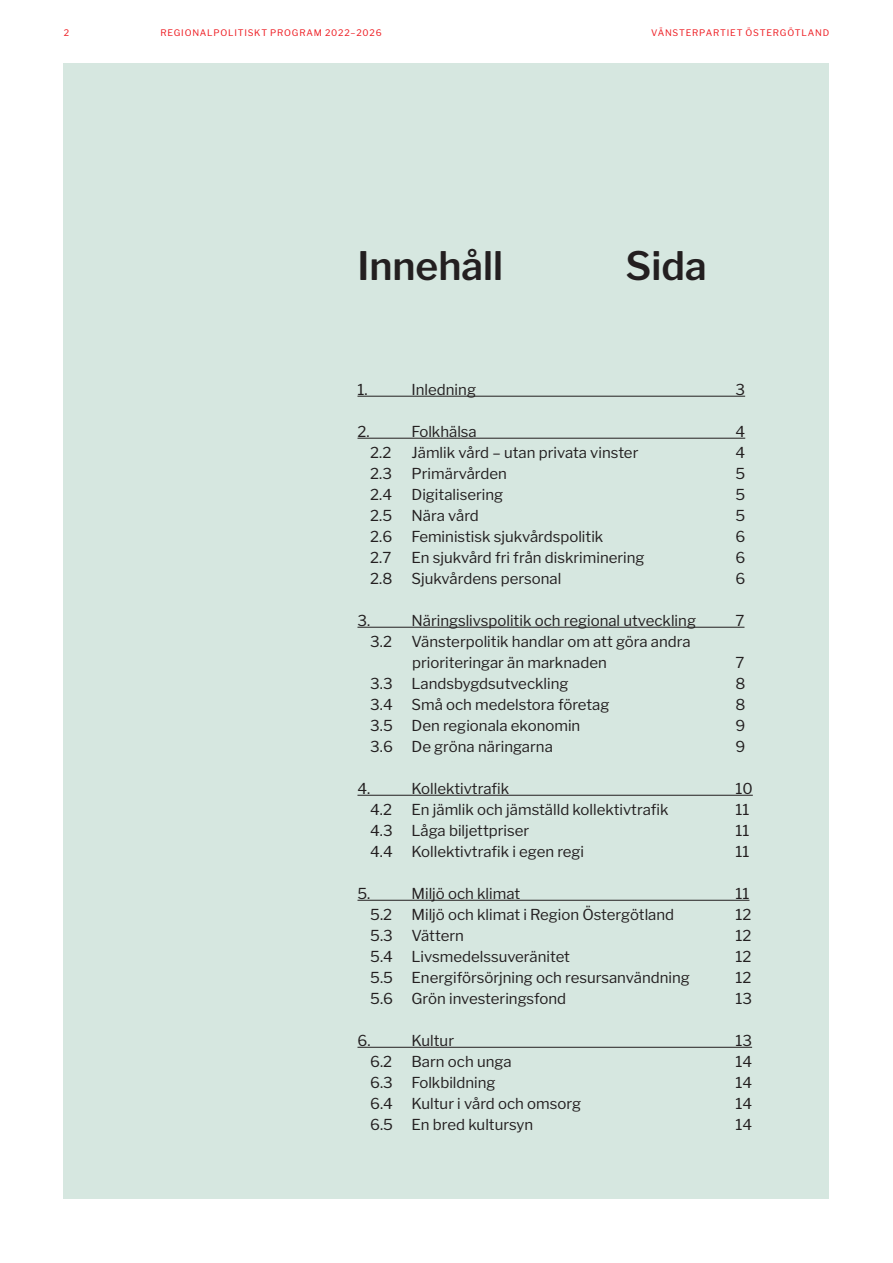
<style>
.page{position:relative;width:893px;height:1263px;background:#fff}
.page>*{position:absolute;margin:0;border:0;box-sizing:border-box;transform-origin:0 0}
.Rubrik_stor_Libre_Fr{font:600 39px "Libre Franklin";color:#231f20}
.t1{font:15px/21px "Libre Franklin";color:#231f20}
.Paginering{font:9px "Libre Franklin";letter-spacing:.085em;color:#ee1d23}
</style>
<div class="page">
<div style="left:64px;top:64px;width:765px;height:1135px;background:#d6e7e0"></div>
<hr style="left:357px;top:396px;width:388px;height:1px;background:#231f20">
<hr style="left:357px;top:438px;width:388px;height:1px;background:#231f20">
<hr style="left:357px;top:627px;width:387px;height:1px;background:#231f20">
<hr style="left:357px;top:795px;width:396px;height:1px;background:#231f20">
<hr style="left:357px;top:900px;width:392px;height:1px;background:#231f20">
<hr style="left:357px;top:1047px;width:395px;height:1px;background:#231f20">
<p class="Paginering" style="left:64px;top:26px;width:7px">2</p>
<p class="Paginering" style="left:161px;top:26px;width:223px">REGIONALPOLITISKT PROGRAM 2022–2026</p>
<p class="Paginering" style="left:651px;top:26px;width:179px">VÄNSTERPARTIET ÖSTERGÖTLAND</p>
<p class="Rubrik_stor_Libre_Fr" style="left:357px;top:235px;width:147px">Innehåll</p>
<p class="Rubrik_stor_Libre_Fr" style="left:626px;top:235px;width:83px">Sida</p>
<p class="t1" style="left:357px;top:377px;width:12px">1.</p>
<p class="t1" style="left:411px;top:377px;width:66px">Inledning</p>
<p class="t1" style="left:735px;top:377px;width:11px">3</p>
<p class="t1" style="left:357px;top:419px;width:14px">2.</p>
<p class="t1" style="left:411px;top:419px;width:67px">Folkhälsa</p>
<p class="t1" style="left:735px;top:419px;width:11px">4</p>
<p class="t1" style="left:370px;top:440px;width:23px">2.2</p>
<p class="t1" style="left:411px;top:440px;width:228px">Jämlik vård – utan privata vinster</p>
<p class="t1" style="left:735px;top:440px;width:11px">4</p>
<p class="t1" style="left:370px;top:461px;width:23px">2.3</p>
<p class="t1" style="left:411px;top:461px;width:97px">Primärvården</p>
<p class="t1" style="left:735px;top:461px;width:11px">5</p>
<p class="t1" style="left:370px;top:482px;width:23px">2.4</p>
<p class="t1" style="left:411px;top:482px;width:93px">Digitalisering</p>
<p class="t1" style="left:735px;top:482px;width:11px">5</p>
<p class="t1" style="left:370px;top:503px;width:23px">2.5</p>
<p class="t1" style="left:411px;top:503px;width:69px">Nära vård</p>
<p class="t1" style="left:735px;top:503px;width:11px">5</p>
<p class="t1" style="left:370px;top:524px;width:24px">2.6</p>
<p class="t1" style="left:411px;top:524px;width:193px">Feministisk sjukvårdspolitik</p>
<p class="t1" style="left:735px;top:524px;width:11px">6</p>
<p class="t1" style="left:370px;top:545px;width:23px">2.7</p>
<p class="t1" style="left:411px;top:545px;width:235px">En sjukvård fri från diskriminering</p>
<p class="t1" style="left:735px;top:545px;width:11px">6</p>
<p class="t1" style="left:370px;top:566px;width:24px">2.8</p>
<p class="t1" style="left:411px;top:566px;width:151px">Sjukvårdens personal</p>
<p class="t1" style="left:735px;top:566px;width:11px">6</p>
<p class="t1" style="left:357px;top:608px;width:14px">3.</p>
<p class="t1" style="left:411px;top:608px;width:286px">Näringslivspolitik och regional utveckling</p>
<p class="t1" style="left:735px;top:608px;width:10px">7</p>
<p class="t1" style="left:370px;top:629px;width:23px">3.2</p>
<p class="t1" style="left:411px;top:629px;width:281px">Vänsterpolitik handlar om att göra andra prioriteringar än marknaden</p>
<p class="t1" style="left:735px;top:650px;width:10px">7</p>
<p class="t1" style="left:370px;top:671px;width:24px">3.3</p>
<p class="t1" style="left:411px;top:671px;width:159px">Landsbygdsutveckling</p>
<p class="t1" style="left:735px;top:671px;width:12px">8</p>
<p class="t1" style="left:370px;top:692px;width:24px">3.4</p>
<p class="t1" style="left:411px;top:692px;width:200px">Små och medelstora företag</p>
<p class="t1" style="left:735px;top:692px;width:12px">8</p>
<p class="t1" style="left:370px;top:713px;width:212px">3.5 Den regionala ekonomin</p>
<p class="t1" style="left:735px;top:713px;width:11px">9</p>
<p class="t1" style="left:370px;top:734px;width:184px">3.6 De gröna näringarna</p>
<p class="t1" style="left:735px;top:734px;width:11px">9</p>
<p class="t1" style="left:357px;top:776px;width:14px">4.</p>
<p class="t1" style="left:411px;top:776px;width:99px">Kollektivtrafik</p>
<p class="t1" style="left:735px;top:776px;width:19px">10</p>
<p class="t1" style="left:370px;top:797px;width:23px">4.2</p>
<p class="t1" style="left:411px;top:797px;width:258px">En jämlik och jämställd kollektivtrafik</p>
<p class="t1" style="left:735px;top:797px;width:15px">11</p>
<p class="t1" style="left:370px;top:818px;width:24px">4.3</p>
<p class="t1" style="left:411px;top:818px;width:119px">Låga biljettpriser</p>
<p class="t1" style="left:735px;top:818px;width:15px">11</p>
<p class="t1" style="left:370px;top:839px;width:215px">4.4 Kollektivtrafik i egen regi</p>
<p class="t1" style="left:735px;top:839px;width:15px">11</p>
<p class="t1" style="left:357px;top:881px;width:14px">5.</p>
<p class="t1" style="left:411px;top:881px;width:110px">Miljö och klimat</p>
<p class="t1" style="left:735px;top:881px;width:15px">11</p>
<p class="t1" style="left:370px;top:902px;width:23px">5.2</p>
<p class="t1" style="left:411px;top:902px;width:264px">Miljö och klimat i Region Östergötland</p>
<p class="t1" style="left:735px;top:902px;width:17px">12</p>
<p class="t1" style="left:370px;top:923px;width:95px">5.3 Vättern</p>
<p class="t1" style="left:735px;top:923px;width:17px">12</p>
<p class="t1" style="left:370px;top:944px;width:201px">5.4 Livsmedelssuveränitet</p>
<p class="t1" style="left:735px;top:944px;width:17px">12</p>
<p class="t1" style="left:370px;top:965px;width:321px">5.5 Energiförsörjning och resursanvändning</p>
<p class="t1" style="left:735px;top:965px;width:17px">12</p>
<p class="t1" style="left:370px;top:986px;width:197px">5.6 Grön investeringsfond</p>
<p class="t1" style="left:735px;top:986px;width:18px">13</p>
<p class="t1" style="left:357px;top:1028px;width:15px">6.</p>
<p class="t1" style="left:411px;top:1028px;width:44px">Kultur</p>
<p class="t1" style="left:735px;top:1028px;width:18px">13</p>
<p class="t1" style="left:370px;top:1049px;width:24px">6.2</p>
<p class="t1" style="left:411px;top:1049px;width:102px">Barn och unga</p>
<p class="t1" style="left:735px;top:1049px;width:18px">14</p>
<p class="t1" style="left:370px;top:1070px;width:127px">6.3 Folkbildning</p>
<p class="t1" style="left:735px;top:1070px;width:18px">14</p>
<p class="t1" style="left:370px;top:1091px;width:212px">6.4 Kultur i vård och omsorg</p>
<p class="t1" style="left:735px;top:1091px;width:18px">14</p>
<p class="t1" style="left:370px;top:1112px;width:164px">6.5 En bred kultursyn</p>
<p class="t1" style="left:735px;top:1112px;width:18px">14</p>
</div>
